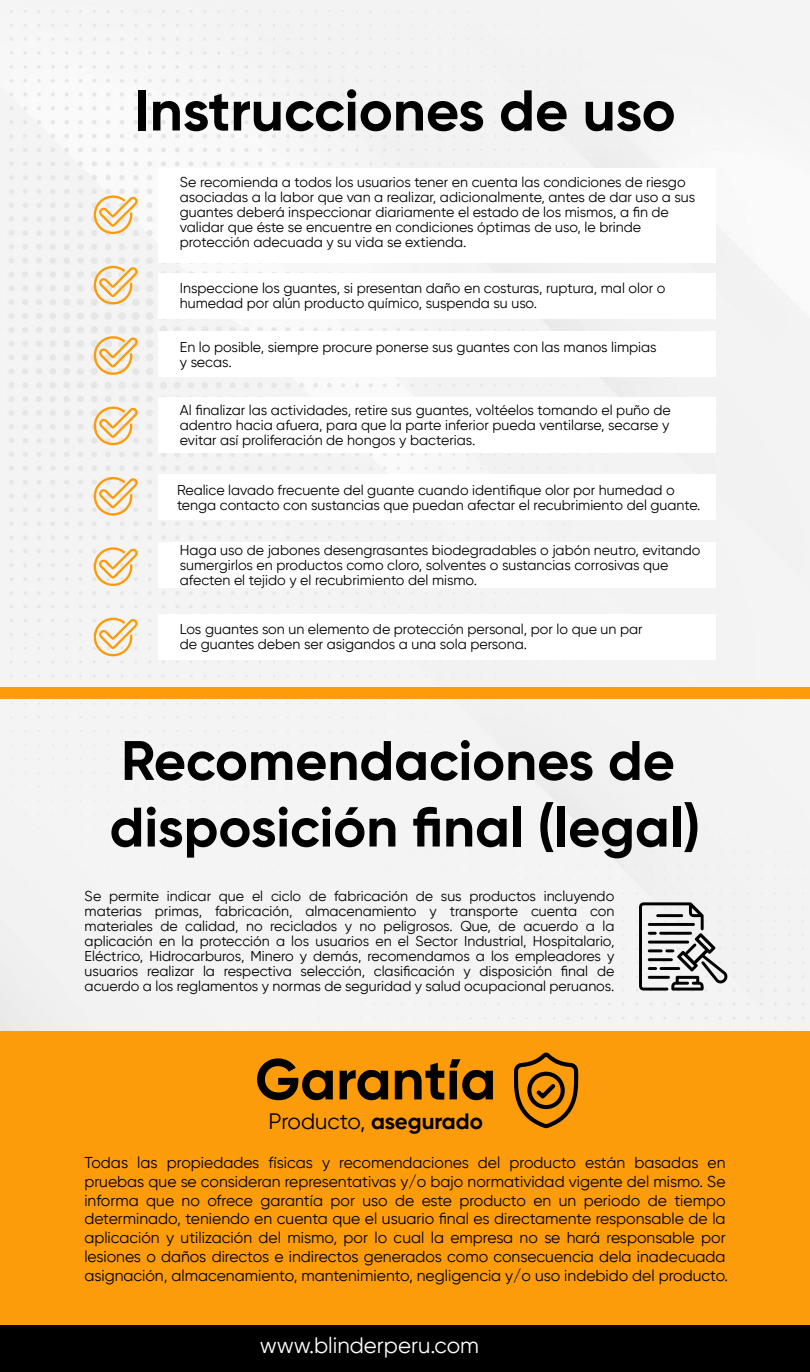
<style>
.page{position:relative;width:810px;height:1372px;background:#fff}
.page>*{position:absolute;margin:0;border:0;box-sizing:border-box;transform-origin:0 0}
.t1{font:700 57.38px "Gilroy";color:#000}
.t2{font:700 55.5px/66.6px "Gilroy";color:#000}
.t3{font:22.2px "Gilroy";color:#fff}
.t4{font:22.2px "Gilroy";color:#000}
.t5{font:15.75px/18.9px "Gilroy";color:#000}
.t6{font:14.25px/15px "Gilroy";color:#000}
.s1{font-weight:700}
</style>
<div class="page">
<div style="left:0;top:0;width:810px;height:1031px;background:#f4f4f4"></div>
<div style="left:0;top:687px;width:810px;height:12px;background:#fc9c0a"></div>
<svg style="left:92px;top:194px;width:46px;height:42px"></svg>
<svg style="left:92px;top:265px;width:46px;height:42px"></svg>
<svg style="left:92px;top:335px;width:46px;height:42px"></svg>
<svg style="left:92px;top:405px;width:46px;height:42px"></svg>
<svg style="left:92px;top:476px;width:46px;height:42px"></svg>
<svg style="left:92px;top:546px;width:46px;height:42px"></svg>
<svg style="left:92px;top:616px;width:46px;height:43px"></svg>
<div style="left:158px;top:168px;width:558px;height:94px;background:#fff"></div>
<div style="left:158px;top:273px;width:558px;height:46px;background:#fff"></div>
<div style="left:158px;top:331px;width:558px;height:46px;background:#fff"></div>
<div style="left:158px;top:397px;width:558px;height:56px;background:#fff"></div>
<div style="left:158px;top:474px;width:558px;height:46px;background:#fff"></div>
<div style="left:158px;top:542px;width:558px;height:46px;background:#fff"></div>
<div style="left:158px;top:614px;width:558px;height:46px;background:#fff"></div>
<div style="left:0;top:1324px;width:810px;height:48px;background:#000"></div>
<div style="left:0;top:1031px;width:810px;height:293px;background:#fc9c0a"></div>
<svg style="left:514px;top:1052px;width:64px;height:76px"></svg>
<svg style="left:639px;top:902px;width:89px;height:89px"></svg>
<h1 class="t1" style="left:134px;top:75px;width:543px">Instrucciones de uso</h1>
<p class="t6" style="left:180px;top:174px;width:517px">Se recomienda a todos los usuarios tener en cuenta las condiciones de riesgo asociadas a la labor que van a realizar, adicionalmente, antes de dar uso a sus guantes deberá inspeccionar diariamente el estado de los mismos, a fin de validar que éste se encuentre en condiciones óptimas de uso, le brinde protección adecuada y su vida se extienda.</p>
<p class="t6" style="left:180px;top:280px;width:487px">Inspeccione los guantes, si presentan daño en costuras, ruptura, mal olor o humedad por alún producto químico, suspenda su uso.</p>
<p class="t6" style="left:180px;top:339px;width:478px">En lo posible, siempre procure ponerse sus guantes con las manos limpias y secas.</p>
<p class="t6" style="left:180px;top:402px;width:492px;text-align:justify">Al finalizar las actividades, retire sus guantes, voltéelos tomando el puño de adentro hacia afuera, para que la parte inferior pueda ventilarse, secarse y evitar así proliferación de hongos y bacterias.</p>
<p class="t6" style="left:177px;top:482px;width:525px">Realice lavado frecuente del guante cuando identifique olor por humedad o tenga contacto con sustancias que puedan afectar el recubrimiento del guante.</p>
<p class="t6" style="left:180px;top:542px;width:522px">Haga uso de jabones desengrasantes biodegradables o jabón neutro, evitando sumergirlos en productos como cloro, solventes o sustancias corrosivas que afecten el tejido y el recubrimiento del mismo.</p>
<p class="t6" style="left:180px;top:621px;width:464px">Los guantes son un elemento de protección personal, por lo que un par de guantes deben ser asigandos a una sola persona.</p>
<h2 class="t2" style="left:110px;top:727px;width:592px">Recomendaciones de disposición final (legal)</h2>
<p class="t6" style="left:85px;top:889px;width:531px;text-align:justify">Se permite indicar que el ciclo de fabricación de sus productos incluyendo materias primas, fabricación, almacenamiento y transporte cuenta con materiales de calidad, no reciclados y no peligrosos. Que, de acuerdo a la aplicación en la protección a los usuarios en el Sector Industrial, Hospitalario, Eléctrico, Hidrocarburos, Minero y demás, recomendamos a los empleadores y usuarios realizar la respectiva selección, clasificación y disposición final de acuerdo a los reglamentos y normas de seguridad y salud ocupacional peruanos.</p>
<h1 class="t1" style="left:255px;top:1043px;width:243px">Garantía</h1>
<h3 class="t4" style="left:268px;top:1108px;width:216px">Producto, <span class="s1">asegurado</span></h3>
<p class="t5" style="left:84px;top:1153px;width:645px">Todas las propiedades físicas y recomendaciones del producto están basadas en pruebas que se consideran representativas y/o bajo normatividad vigente del mismo. Se informa que no ofrece garantía por uso de este producto en un periodo de tiempo determinado, teniendo en cuenta que el usuario final es directamente responsable de la aplicación y utilización del mismo, por lo cual la empresa no se hará responsable por lesiones o daños directos e indirectos generados como consecuencia dela inadecuada asignación, almacenamiento, mantenimiento, negligencia y/o uso indebido del producto.</p>
<h3 class="t3" style="left:260px;top:1332px;width:221px">www.blinderperu.com</h3>
</div>
